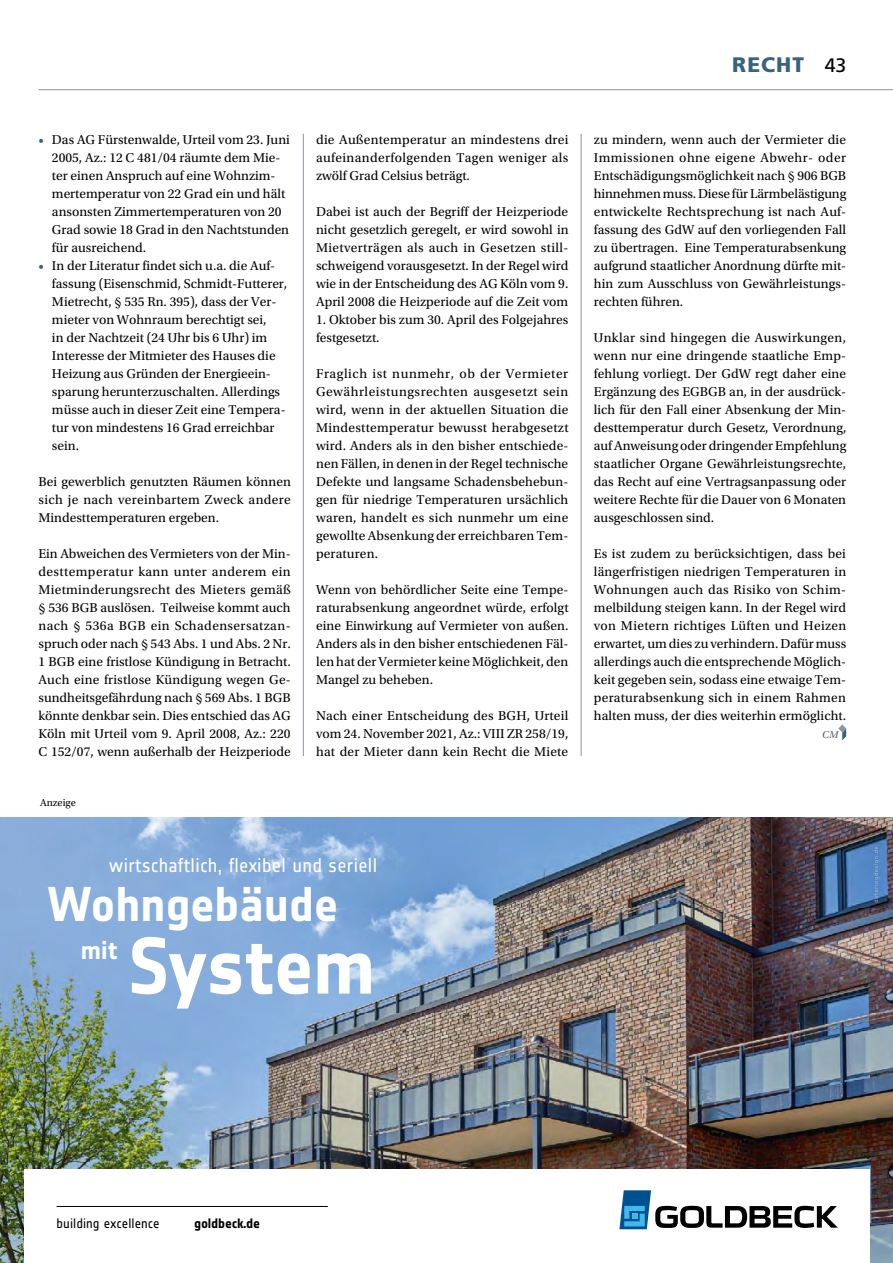
<style>
.page{position:relative;width:893px;height:1263px;background:#fff}
.page>*{position:absolute;margin:0;border:0;box-sizing:border-box;transform-origin:0 0}
.t1{font:700 78.9px "Goldbeck";letter-spacing:-.005em;color:#fff}
.t2{font:700 48px "Goldbeck";letter-spacing:-.005em;color:#fff}
.t3{font:700 25.5px "Goldbeck";color:#fff}
.t4{font:900 21px "Frutiger LT Pro";letter-spacing:.05em;color:#39627c}
.t5{font:19.5px "Goldbeck";letter-spacing:.015em;color:#fff}
.t6{font:13.5px/18px "Utopia Std";color:#000;text-align:justify}
.t7{font:13.5px "Goldbeck";letter-spacing:.005em;color:#000}
.t8{font:700 13.5px "Goldbeck";letter-spacing:-.015em;color:#000}
.t9{font:10.5px "Utopia Std";color:#000}
.t10{font:italic 10.5px "Utopia Std";color:#545d62}
.s1{color:#39627c}
.s2{font-weight:400;font-size:19.5px;color:#000}
</style>
<div class="page">
<hr style="left:303px;top:134px;width:1px;height:622px;background:#8d969b">
<hr style="left:581px;top:134px;width:1px;height:622px;background:#8d969b">
<hr style="left:38px;top:89px;width:855px;height:1px;background:#8d969b">
<svg style="left:838px;top:724px;width:8px;height:16px"></svg>
<img style="left:0;top:818px;width:893px;height:445px">
<img style="left:874px;top:847px;width:5px;height:32px">
<div style="left:25px;top:1170px;width:845px;height:93px;background:#fff"></div>
<hr style="left:57px;top:1206px;width:271px;height:1px;background:#000">
<svg style="left:619px;top:1190px;width:219px;height:39px"></svg>
<p class="t6" style="left:52px;top:131px;width:239px;text-align:left;text-indent:-13px"><span class="s1">•</span> Das AG Fürstenwalde, Urteil vom 23. Juni 2005, Az.: 12 C 481/04 räumte dem Mie&shy;ter einen Anspruch auf eine Wohnzim&shy;mertemperatur von 22 Grad ein und hält ansonsten Zimmertemperaturen von 20<br>Grad sowie 18 Grad in den Nachtstunden für ausreichend.</p>
<p class="t6" style="left:52px;top:257px;width:237px;text-align:left;text-indent:-13px"><span class="s1">•</span> In der Literatur findet sich u.a. die Auf&shy;fassung (Eisenschmid, Schmidt-Futterer, Mietrecht, § 535 Rn. 395), dass der Ver&shy;mieter von Wohnraum berechtigt sei,<br>in der Nachtzeit (24 Uhr bis 6 Uhr) im Interesse der Mitmieter des Hauses die Heizung aus Gründen der Energieein&shy;sparung herunterzuschalten. Allerdings müsse auch in dieser Zeit eine Tempera&shy;tur von mindestens 16 Grad erreichbar sein.</p>
<p class="t6" style="left:38px;top:473px;width:254px">Bei gewerblich genutzten Räumen können sich je nach vereinbartem Zweck andere Mindesttemperaturen ergeben.</p>
<p class="t6" style="left:38px;top:545px;width:254px">Ein Abweichen des Vermieters von der Min&shy;desttemperatur kann unter anderem ein Mietminderungsrecht des Mieters gemäß § 536 BGB auslösen. Teilweise kommt auch nach § 536a BGB ein Schadensersatzan&shy;spruch oder nach § 543 Abs. 1 und Abs. 2 Nr.<br>1 BGB eine fristlose Kündigung in Betracht.<br>Auch eine fristlose Kündigung wegen Ge&shy;sundheitsgefährdung nach § 569 Abs. 1 BGB könnte denkbar sein. Dies entschied das AG Köln mit Urteil vom 9. April 2008, Az.: 220<br>C 152/07, wenn außerhalb der Heizperiode</p>
<p class="t9" style="left:40px;top:797px;width:37px">Anzeige</p>
<p class="t6" style="left:316px;top:131px;width:254px">die Außentemperatur an mindestens drei aufeinanderfolgenden Tagen weniger als zwölf Grad Celsius beträgt.</p>
<p class="t6" style="left:316px;top:203px;width:254px">Dabei ist auch der Begriff der Heizperiode nicht gesetzlich geregelt, er wird sowohl in Mietverträgen als auch in Gesetzen still&shy;schweigend vorausgesetzt. In der Regel wird wie in der Entscheidung des AG Köln vom 9.<br>April 2008 die Heizperiode auf die Zeit vom</p>
<p class="t6" style="left:316px;top:311px;width:254px">1. Oktober bis zum 30. April des Folgejahres festgesetzt.</p>
<p class="t6" style="left:316px;top:365px;width:254px">Fraglich ist nunmehr, ob der Vermieter Gewährleistungsrechten ausgesetzt sein wird, wenn in der aktuellen Situation die Mindesttemperatur bewusst herabgesetzt wird. Anders als in den bisher entschiede&shy;nen Fällen, in denen in der Regel technische Defekte und langsame Schadensbehebun&shy;gen für niedrige Temperaturen ursächlich waren, handelt es sich nunmehr um eine gewollte Absenkung der erreichbaren Tem&shy;peraturen.</p>
<p class="t6" style="left:316px;top:581px;width:254px">Wenn von behördlicher Seite eine Tempe&shy;raturabsenkung angeordnet würde, erfolgt eine Einwirkung auf Vermieter von außen.<br>Anders als in den bisher entschiedenen Fäl&shy;len hat der Vermieter keine Möglichkeit, den Mangel zu beheben.</p>
<p class="t6" style="left:316px;top:707px;width:254px">Nach einer Entscheidung des BGH, Urteil vom 24. November 2021, Az.: VIII ZR 258/19, hat der Mieter dann kein Recht die Miete</p>
<h3 class="t5" style="left:109px;top:854px;width:270px">wirtschaftlich, flexibel und seriell</h3>
<h2 class="t2" style="left:47px;top:877px;width:293px">Wohngebäude</h2>
<h1 class="t1" style="left:128px;top:920px;width:249px">System</h1>
<h3 class="t3" style="left:81px;top:935px;width:38px">mit</h3>
<h3 class="t4" style="left:732px;top:52px;width:115px">RECHT <span class="s2">43</span></h3>
<p class="t6" style="left:594px;top:131px;width:254px">zu mindern, wenn auch der Vermieter die Immissionen ohne eigene Abwehr- oder Entschädigungsmöglichkeit nach § 906 BGB hinnehmen muss. Diese für Lärmbelästigung entwickelte Rechtsprechung ist nach Auf&shy;fassung des GdW auf den vorliegenden Fall zu übertragen. Eine Temperaturabsenkung aufgrund staatlicher Anordnung dürfte mit&shy;hin zum Ausschluss von Gewährleistungs&shy;rechten führen.</p>
<p class="t6" style="left:594px;top:329px;width:254px">Unklar sind hingegen die Auswirkungen, wenn nur eine dringende staatliche Emp&shy;fehlung vorliegt. Der GdW regt daher eine Ergänzung des EGBGB an, in der ausdrück&shy;lich für den Fall einer Absenkung der Min&shy;desttemperatur durch Gesetz, Verordnung, auf Anweisung oder dringender Empfehlung staatlicher Organe Gewährleistungsrechte, das Recht auf eine Vertragsanpassung oder weitere Rechte für die Dauer von 6 Monaten ausgeschlossen sind.</p>
<p class="t6" style="left:594px;top:545px;width:254px">Es ist zudem zu berücksichtigen, dass bei längerfristigen niedrigen Temperaturen in Wohnungen auch das Risiko von Schim&shy;melbildung steigen kann. In der Regel wird von Mietern richtiges Lüften und Heizen erwartet, um dies zu verhindern. Dafür muss allerdings auch die entsprechende Möglich&shy;keit gegeben sein, sodass eine etwaige Tem&shy;peraturabsenkung sich in einem Rahmen halten muss, der dies weiterhin ermöglicht.</p>
<p class="t10" style="left:822px;top:729px;width:18px">CM</p>
<p class="t7" style="left:57px;top:1215px;width:105px">building excellence</p>
<p class="t8" style="left:194px;top:1215px;width:67px">goldbeck.de</p>
</div>
